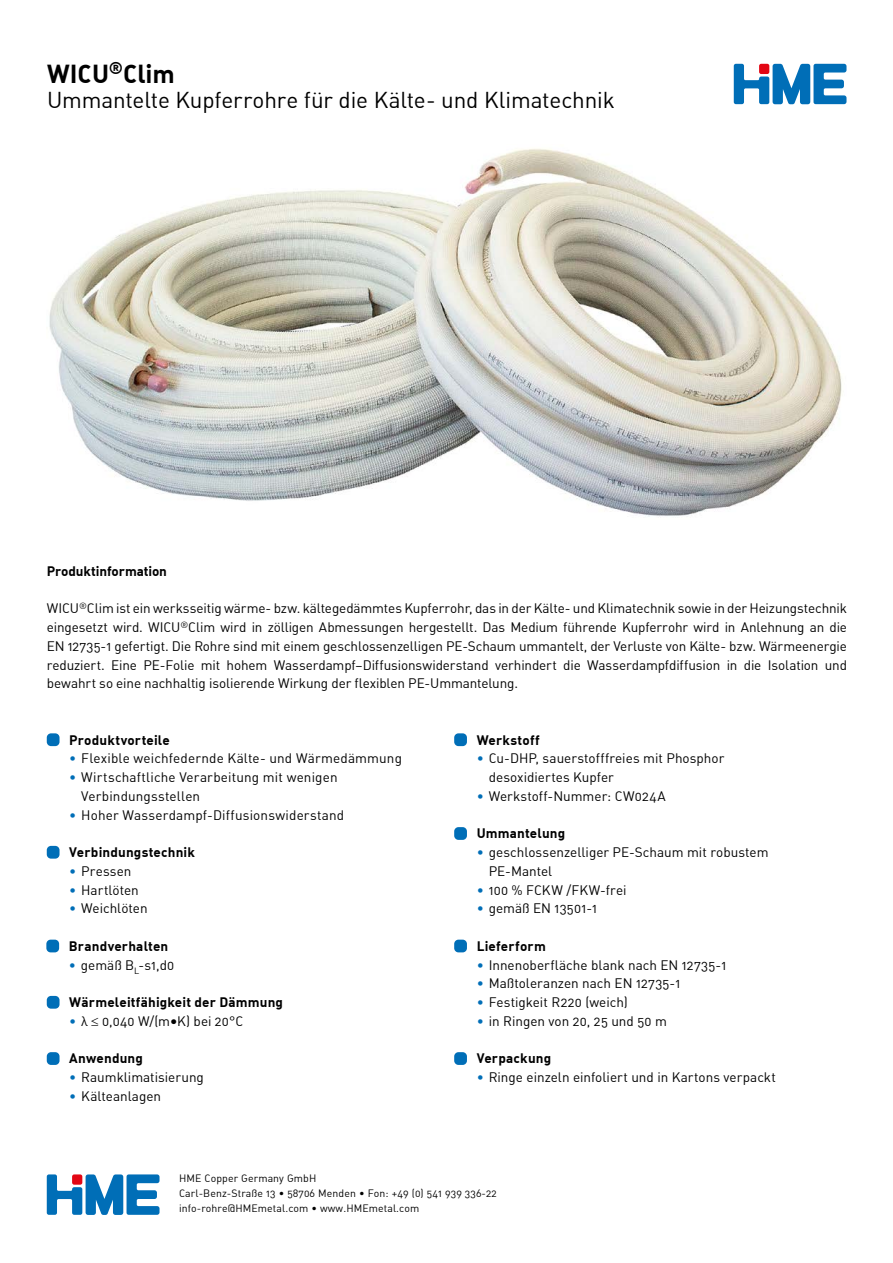
<style>
.page{position:relative;width:893px;height:1263px;background:#fff}
.page>*{position:absolute;margin:0;border:0;box-sizing:border-box;transform-origin:0 0}
.t1{font:700 25.5px "DIN Alternate";letter-spacing:-.005em;color:#000}
.t2{font:22.5px "DIN Alternate";letter-spacing:-.01em;color:#000}
.t3{font:13.5px/18.8px "DIN Alternate";letter-spacing:.005em;color:#000}
.t4{font:700 13.5px "DIN Alternate";letter-spacing:.01em;color:#000}
.t5{font:700 13.5px "DIN Alternate";letter-spacing:-.01em;color:#000}
.t6{font:10.5px "DIN Alternate";letter-spacing:.01em;color:#000}
.s1{color:#006eb7}
.s2{font-family:"DIN Pro"}
.s3{font-family:"Verdana"}
</style>
<div class="page">
<svg style="left:734px;top:64px;width:112px;height:40px"></svg>
<svg style="left:47px;top:1174px;width:113px;height:41px"></svg>
<div style="left:47px;top:733px;width:13px;height:13px;background:#006eb7;border-radius:4px"></div>
<div style="left:47px;top:1052px;width:13px;height:13px;background:#006eb7;border-radius:4px"></div>
<div style="left:47px;top:996px;width:13px;height:13px;background:#006eb7;border-radius:4px"></div>
<div style="left:47px;top:846px;width:13px;height:13px;background:#006eb7;border-radius:4px"></div>
<div style="left:454px;top:733px;width:13px;height:13px;background:#006eb7;border-radius:4px"></div>
<div style="left:454px;top:827px;width:13px;height:13px;background:#006eb7;border-radius:4px"></div>
<div style="left:454px;top:940px;width:13px;height:12px;background:#006eb7;border-radius:4px"></div>
<div style="left:46px;top:940px;width:13px;height:12px;background:#006eb7;border-radius:4px"></div>
<div style="left:454px;top:1052px;width:13px;height:13px;background:#006eb7;border-radius:4px"></div>
<img style="left:49px;top:148px;width:793px;height:369px">
<p class="t1" style="left:47px;top:57px;width:129px">WICU<sup>®</sup>Clim</p>
<p class="t2" style="left:47px;top:86px;width:569px">Ummantelte Kupferrohre für die Kälte- und Klimatechnik</p>
<p class="t5" style="left:47px;top:562px;width:122px">Produktinformation</p>
<p class="t3" style="left:47px;top:599px;width:802px;text-align:justify">WICU<sup>®</sup>Clim ist ein werksseitig wärme- bzw. kältegedämmtes Kupferrohr, das in der Kälte- und Klimatechnik sowie in der Heizungstechnik eingesetzt wird. WICU<sup>®</sup>Clim wird in zölligen Abmessungen hergestellt. Das Medium führende Kupferrohr wird in Anlehnung an die EN 12735-1 gefertigt. Die Rohre sind mit einem geschlossenzelligen PE-Schaum ummantelt, der Verluste von Kälte- bzw. Wärmeenergie reduziert. Eine PE-Folie mit hohem Wasserdampf–Diffusionswiderstand verhindert die Wasserdampfdiffusion in die Isolation und bewahrt so eine nachhaltig isolierende Wirkung der flexiblen PE-Ummantelung.</p>
<p class="t4" style="left:69px;top:731px;width:102px">Produktvorteile</p>
<p class="t3" style="left:69px;top:749px;width:334px"><span class="s1">•</span> Flexible weichfedernde Kälte- und Wärmedämmung</p>
<p class="t3" style="left:81px;top:768px;width:258px;text-indent:-12px"><span class="s1">•</span> Wirtschaftliche Verarbeitung mit wenigen<br>Verbindungsstellen</p>
<p class="t3" style="left:69px;top:805px;width:276px"><span class="s1">•</span> Hoher Wasserdampf-Diffusionswiderstand</p>
<p class="t4" style="left:69px;top:843px;width:127px">Verbindungstechnik</p>
<p class="t3" style="left:69px;top:861px;width:64px"><span class="s1">•</span> Pressen</p>
<p class="t3" style="left:69px;top:880px;width:71px"><span class="s1">•</span> Hartlöten</p>
<p class="t3" style="left:69px;top:899px;width:80px"><span class="s1">•</span> Weichlöten</p>
<p class="t4" style="left:69px;top:937px;width:101px">Brandverhalten</p>
<p class="t3" style="left:69px;top:955px;width:107px"><span class="s1">•</span> gemäß B<sub>L</sub>-s1,d0</p>
<p class="t4" style="left:69px;top:993px;width:215px">Wärmeleitfähigkeit der Dämmung</p>
<p class="t3" style="left:69px;top:1011px;width:176px"><span class="s1">•</span> <span class="s2">λ</span> ≤ 0,040 W/(m<span class="s3">•</span>K) bei 20°C</p>
<p class="t4" style="left:69px;top:1050px;width:75px">Anwendung</p>
<p class="t3" style="left:69px;top:1068px;width:136px"><span class="s1">•</span> Raumklimatisierung</p>
<p class="t3" style="left:69px;top:1086px;width:93px"><span class="s1">•</span> Kälteanlagen</p>
<p class="t4" style="left:477px;top:731px;width:65px">Werkstoff</p>
<p class="t3" style="left:477px;top:749px;width:249px"><span class="s1">•</span> Cu-DHP, sauerstofffreies mit Phosphor</p>
<p class="t3" style="left:489px;top:768px;width:127px">desoxidiertes Kupfer</p>
<p class="t3" style="left:477px;top:786px;width:190px"><span class="s1">•</span> Werkstoff-Nummer: CW024A</p>
<p class="t4" style="left:477px;top:825px;width:90px">Ummantelung</p>
<p class="t3" style="left:489px;top:843px;width:281px;text-indent:-12px"><span class="s1">•</span> geschlossenzelliger PE-Schaum mit robustem<br>PE-Mantel</p>
<p class="t3" style="left:477px;top:880px;width:151px"><span class="s1">•</span> 100 % FCKW /FKW-frei</p>
<p class="t3" style="left:477px;top:899px;width:122px"><span class="s1">•</span> gemäß EN 13501-1</p>
<p class="t4" style="left:477px;top:937px;width:71px">Lieferform</p>
<p class="t3" style="left:477px;top:955px;width:251px"><span class="s1">•</span> Innenoberfläche blank nach EN 12735-1</p>
<p class="t3" style="left:477px;top:974px;width:205px"><span class="s1">•</span> Maßtoleranzen nach EN 12735-1</p>
<p class="t3" style="left:477px;top:993px;width:153px"><span class="s1">•</span> Festigkeit R220 (weich)</p>
<p class="t3" style="left:477px;top:1011px;width:192px"><span class="s1">•</span> in Ringen von 20, 25 und 50 m</p>
<p class="t4" style="left:477px;top:1050px;width:76px">Verpackung</p>
<p class="t3" style="left:477px;top:1068px;width:301px"><span class="s1">•</span> Ringe einzeln einfoliert und in Kartons verpackt</p>
<p class="t6" style="left:179px;top:1172px;width:139px">HME Copper Germany GmbH</p>
<p class="t6" style="left:179px;top:1187px;width:319px">Carl-Benz-Straße 13 • 58706 Menden • Fon: +49 (0) 541 939 336-22</p>
<p class="t6" style="left:179px;top:1202px;width:242px">info-rohre@HMEmetal.com • www.HMEmetal.com</p>
</div>
